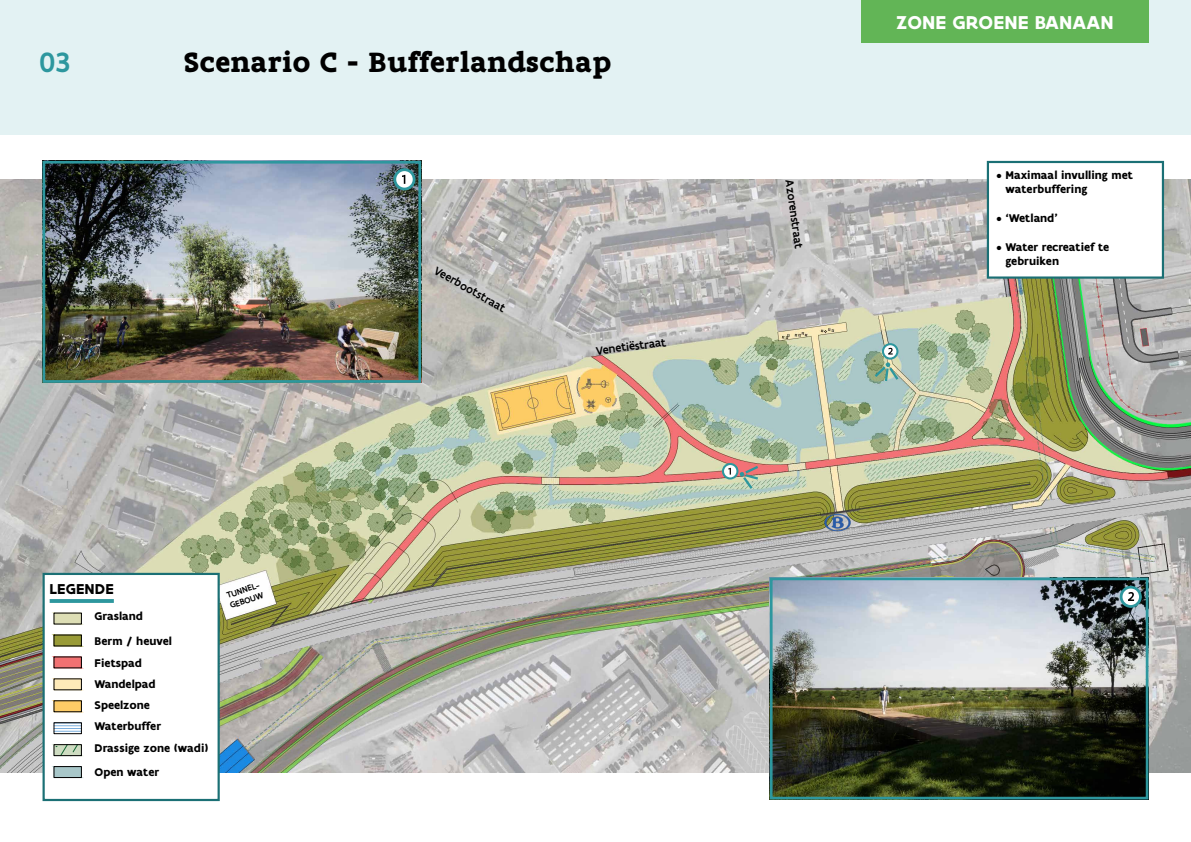
<style>
.page{position:relative;width:1191px;height:842px;background:#fff}
.page>*{position:absolute;margin:0;border:0;box-sizing:border-box;transform-origin:0 0}
.t1{font:700 30px "Flanders Art Serif";letter-spacing:.02em;color:#000}
.t2{font:500 30px "Flanders Art Sans";color:#2d979e}
.t3{font:700 20px "Flanders Art Sans";letter-spacing:.005em;color:#fff}
.t4{font:700 15.4px "Flanders Art Sans";letter-spacing:.005em;color:#000}
.t5{font:700 12px/21.2px "Flanders Art Sans";color:#000}
.t6{font:500 12px "Flanders Art Sans";color:#000}
.t7{font:500 9px/10.8px "Flanders Art Sans";color:#000}
</style>
<div class="page">
<img style="left:1px;top:179px;width:1190px;height:593px">
<img style="left:774px;top:581px;width:370px;height:214px">
<div style="left:770px;top:577px;width:378px;height:222px;border:3px solid #2d979e"></div>
<div style="left:0;top:0;width:1191px;height:134px;background:#e3f2f3"></div>
<img style="left:47px;top:165px;width:370px;height:214px">
<div style="left:43px;top:161px;width:378px;height:222px;border:3px solid #2d979e"></div>
<svg style="left:392px;top:166px;width:25px;height:26px"></svg>
<svg style="left:721px;top:462px;width:37px;height:27px"></svg>
<svg style="left:874px;top:366px;width:11px;height:11px"></svg>
<svg style="left:881px;top:342px;width:18px;height:39px"></svg>
<div style="left:43px;top:573px;width:177px;height:228px;background:#fff;border:2px solid #1b7075"></div>
<svg style="left:50px;top:599px;width:64px;height:3px"></svg>
<svg style="left:43px;top:602px;width:71px;height:185px"></svg>
<div style="left:986px;top:161px;width:178px;height:118px;background:#fff;border:2px solid #1b7075"></div>
<img style="left:822px;top:508px;width:30px;height:30px">
<svg style="left:1118px;top:584px;width:25px;height:25px"></svg>
<div style="left:861px;top:0;width:287px;height:43px;background:#62b556"></div>
<h1 class="t2" style="left:40px;top:44px;width:32px">03</h1>
<h1 class="t1" style="left:184px;top:43px;width:429px">Scenario C - Bufferlandschap</h1>
<p class="t4" style="left:50px;top:580px;width:66px">LEGENDE</p>
<p class="t5" style="left:95px;top:604px;width:79px;line-height:24.6px">Grasland<br>Berm / heuvel</p>
<p class="t5" style="left:95px;top:653px;width:115px">Fietspad<br>Wandelpad<br>Speelzone<br>Waterbuffer<br>Drassige zone (wadi)</p>
<p class="t5" style="left:95px;top:762px;width:66px">Open water</p>
<p class="t7" style="left:225px;top:590px;width:36px;rotate:-18deg">TUNNEL-<br>GEBOUW</p>
<p class="t6" style="left:439px;top:263px;width:82px;rotate:30deg">Veerbootstraat</p>
<p class="t6" style="left:595px;top:343px;width:72px;rotate:-7deg">Venetiëstraat</p>
<p class="t6" style="left:797px;top:179px;width:71px;rotate:82deg">Azorenstraat</p>
<h2 class="t3" style="left:896px;top:10px;width:219px">ZONE GROENE BANAAN</h2>
<p class="t5" style="left:1005px;top:168px;width:129px;line-height:14.4px;text-indent:-9px">• Maximaal invulling met waterbuffering</p>
<p class="t5" style="left:996px;top:207px;width:63px">• ‘Wetland’</p>
<p class="t5" style="left:1005px;top:240px;width:105px;line-height:14.4px;text-indent:-9px">• Water recreatief te gebruiken</p>
</div>
